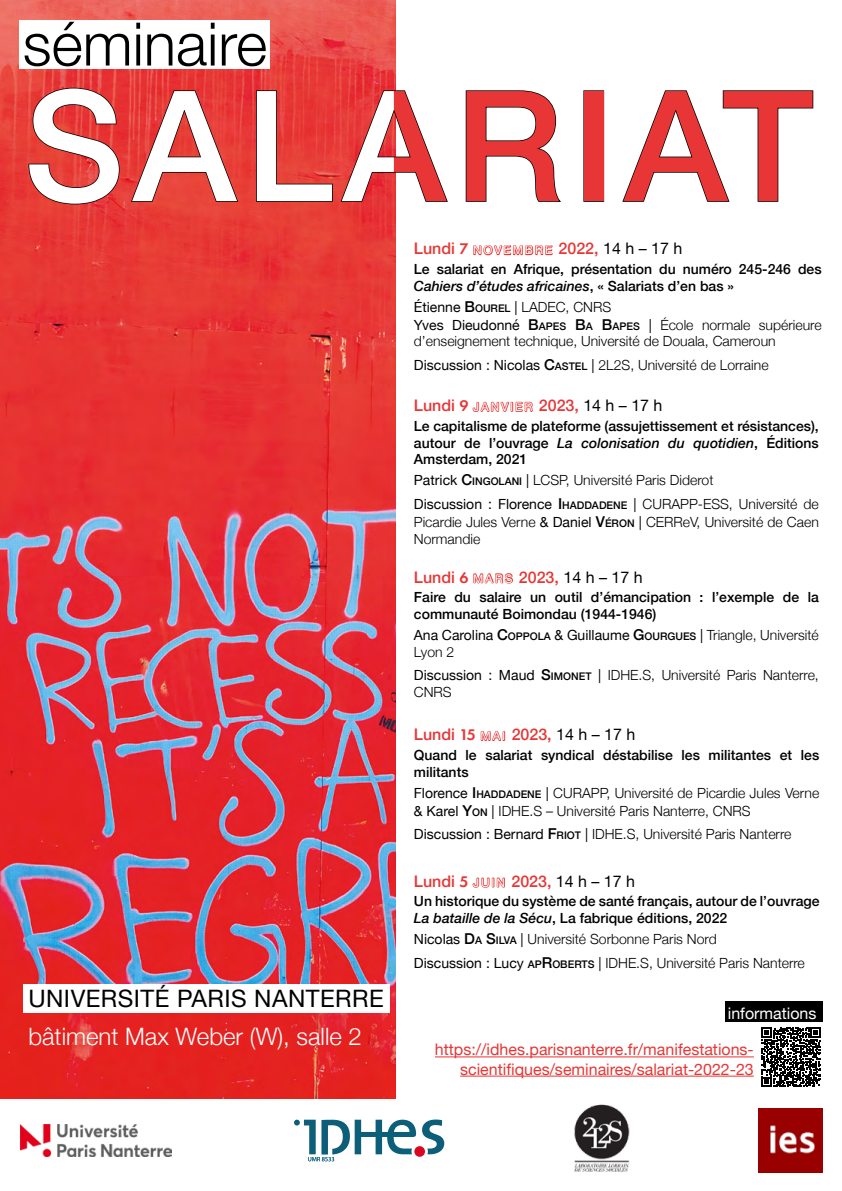
<style>
.page{position:relative;width:842px;height:1191px;background:#fff}
.page>*{position:absolute;margin:0;border:0;box-sizing:border-box;transform-origin:0 0}
.t1{font:300 60px "Helvetica Neue";color:#000}
.t2{font:300 24px "Helvetica Neue";color:#fff}
.t3{font:24px "Helvetica Neue";letter-spacing:.02em;color:#000}
.t4{font:500 16px "Helvetica Neue";color:#e73635}
.t5{font:16px/19.2px "Helvetica Neue";color:#e73635;text-align:right}
.t6{font:500 16px "Helvetica Neue";color:#e73735}
.t7{font:16px "Helvetica Neue";color:#fff}
.t8{font:300 14px/16.8px "Helvetica Neue";color:#000}
.t9{font:500 14px/16.8px "Helvetica Neue";color:#000}
.s1{font-family:"Futura PT";font-weight:600}
.s2{font-weight:400;font-size:11.9px;color:#e73635}
.s3{font-weight:400;color:#000}
.s4{font-style:italic}
.s5{font-weight:400}
.s6{font-weight:500;font-size:15px}
.s7{font-weight:500;font-size:10.5px}
.s8{font-family:"Futura PT";font-weight:600;color:#e73735}
.s9{font-weight:400;font-size:11.9px}
</style>
<div class="page">
<img style="left:0;top:0;width:395px;height:1098px">
<div style="left:20px;top:20px;width:250px;height:48px;background:#fff"></div>
<div style="left:23px;top:984px;width:366px;height:28px;background:#fff"></div>
<div style="left:725px;top:1001px;width:97px;height:20px;background:#000"></div>
<hr style="left:435px;top:1056px;width:319px;height:1px;background:#e73635">
<hr style="left:460px;top:1075px;width:294px;height:1px;background:#e73635">
<svg style="left:29px;top:87px;width:784px;height:118px"></svg>
<svg style="left:257px;top:91px;width:75px;height:110px"></svg>
<svg style="left:132px;top:91px;width:105px;height:110px"></svg>
<div style="left:584px;top:91px;width:19px;height:110px;background:#e73635"></div>
<svg style="left:29px;top:88px;width:90px;height:116px"></svg>
<svg style="left:466px;top:91px;width:93px;height:110px"></svg>
<svg style="left:342px;top:91px;width:105px;height:110px"></svg>
<svg style="left:623px;top:91px;width:189px;height:110px"></svg>
<img style="left:21px;top:1124px;width:150px;height:32px">
<div style="left:414px;top:1146px;width:11px;height:10px;background:#db0720;border-radius:50%"></div>
<svg style="left:422px;top:1119px;width:22px;height:35px"></svg>
<svg style="left:294px;top:1119px;width:122px;height:42px"></svg>
<img style="left:759px;top:1108px;width:63px;height:64px">
<img style="left:574px;top:1104px;width:56px;height:68px">
<svg style="left:761px;top:1027px;width:60px;height:60px"></svg>
<h1 class="t1" style="left:23px;top:-4px;width:246px">séminaire</h1>
<h2 class="t3" style="left:28px;top:981px;width:357px">UNIVERSITÉ PARIS NANTERRE</h2>
<h2 class="t2" style="left:28px;top:1017px;width:335px">bâtiment Max Weber (W), salle 2</h2>
<p class="t6" style="left:414px;top:236px;width:270px">Lundi <span class="s1">7</span> <span class="s2">N O V E M B R E</span> 2022, <span class="s3">14 h – 17 h</span></p>
<p class="t9" style="left:414px;top:259px;width:409px">Le salariat en Afrique, présentation du numéro 245-246 des<br><span class="s4">Cahiers d’études africaines</span>, « Salariats d’en bas »</p>
<p class="t8" style="left:414px;top:297px;width:409px;line-height:17.4px"><span class="s5">Étienne</span> <span class="s6">B</span><span class="s7">OUREL</span> <span class="s5">|</span> LADEC, CNRS<br><span class="s5">Yves Dieudonné</span> <span class="s6">B</span><span class="s7">APES</span> <span class="s6">B</span><span class="s7">A</span> <span class="s6">B</span><span class="s7">APES</span> <span class="s5">|</span> École normale supérieure d’enseignement technique, Université de Douala, Cameroun</p>
<p class="t8" style="left:414px;top:356px;width:356px"><span class="s5">Discussion : Nicolas</span> <span class="s6">C</span><span class="s7">ASTEL</span> <span class="s5">|</span> 2L2S, Université de Lorraine</p>
<p class="t4" style="left:414px;top:392px;width:250px">Lundi <span class="s8">9</span> <span class="s9">J A N V I E R</span> 2023, <span class="s3">14 h – 17 h</span></p>
<p class="t9" style="left:414px;top:416px;width:406px;text-align:justify">Le capitalisme de plateforme (assujettissement et résistances), autour de l’ouvrage <span class="s4">La colonisation du quotidien</span>, Éditions Amsterdam, 2021</p>
<p class="t8" style="left:414px;top:467px;width:406px;line-height:23.7px"><span class="s5">Patrick</span> <span class="s6">C</span><span class="s7">INGOLANI</span> <span class="s5">|</span> LCSP, Université Paris Diderot<br><span class="s5">Discussion : Florence</span> <span class="s6">I</span> <span class="s7">HADDADENE</span> <span class="s5">|</span> CURAPP-ESS, Université de</p>
<p class="t8" style="left:414px;top:512px;width:406px">Picardie Jules Verne <span class="s5">&amp; Daniel</span> <span class="s6">V</span><span class="s7">ÉRON</span> <span class="s5">|</span> CERReV, Université de Caen<br>Normandie</p>
<p class="t4" style="left:414px;top:564px;width:230px">Lundi <span class="s8">6</span> <span class="s9">M A R S</span> 2023, <span class="s3">14 h – 17 h</span></p>
<p class="t9" style="left:414px;top:588px;width:406px">Faire du salaire un outil d’émancipation : l’exemple de la communauté Boimondau (1944-1946)</p>
<p class="t8" style="left:414px;top:625px;width:406px"><span class="s5">Ana Carolina</span> <span class="s6">C</span><span class="s7">OPPOLA</span> <span class="s5">&amp; Guillaume</span> <span class="s6">G</span><span class="s7">OURGUES</span> <span class="s5">|</span> Triangle, Université<br>Lyon 2</p>
<p class="t8" style="left:414px;top:666px;width:406px"><span class="s5">Discussion : Maud</span> <span class="s6">S</span><span class="s7">IMONET</span> <span class="s5">|</span> IDHE.S, Université Paris Nanterre,<br>CNRS</p>
<p class="t4" style="left:414px;top:721px;width:223px">Lundi <span class="s8">15</span> <span class="s9">M A I</span> 2023, <span class="s3">14 h – 17 h</span></p>
<p class="t9" style="left:414px;top:745px;width:407px">Quand le salariat syndical déstabilise les militantes et les militants</p>
<p class="t8" style="left:414px;top:782px;width:407px;line-height:18px"><span class="s5">Florence</span> <span class="s6">I</span> <span class="s7">HADDADENE</span> <span class="s5">|</span> CURAPP, Université de Picardie Jules Verne <span class="s5">&amp; Karel</span> <span class="s6">Y</span><span class="s7">ON</span> <span class="s5">|</span> IDHE.S – Université Paris Nanterre, CNRS</p>
<p class="t8" style="left:414px;top:824px;width:379px"><span class="s5">Discussion : Bernard</span> <span class="s6">F</span><span class="s7">RIOT</span> <span class="s5">|</span> IDHE.S, Université Paris Nanterre</p>
<p class="t4" style="left:414px;top:868px;width:223px">Lundi <span class="s8">5</span> <span class="s9">J U I N</span> 2023, <span class="s3">14 h – 17 h</span></p>
<p class="t9" style="left:414px;top:892px;width:407px">Un historique du système de santé français, autour de l’ouvrage<br><span class="s4">La bataille de la Sécu</span>, La fabrique éditions, 2022</p>
<p class="t8" style="left:414px;top:926px;width:392px;line-height:23.7px"><span class="s5">Nicolas</span> <span class="s6">D</span><span class="s7">A</span> <span class="s6">S</span><span class="s7">ILVA</span> <span class="s5">|</span> Université Sorbonne Paris Nord<br><span class="s5">Discussion : Lucy</span> <span class="s7">AP</span><span class="s6">R</span><span class="s7">OBERTS</span> <span class="s5">|</span> IDHE.S, Université Paris Nanterre</p>
<p class="t7" style="left:728px;top:1001px;width:90px">informations</p>
<p class="t5" style="left:435px;top:1041px;width:320px">https://idhes.parisnanterre.fr/manifestations&shy;scientifiques/seminaires/salariat-2022-23</p>
</div>
